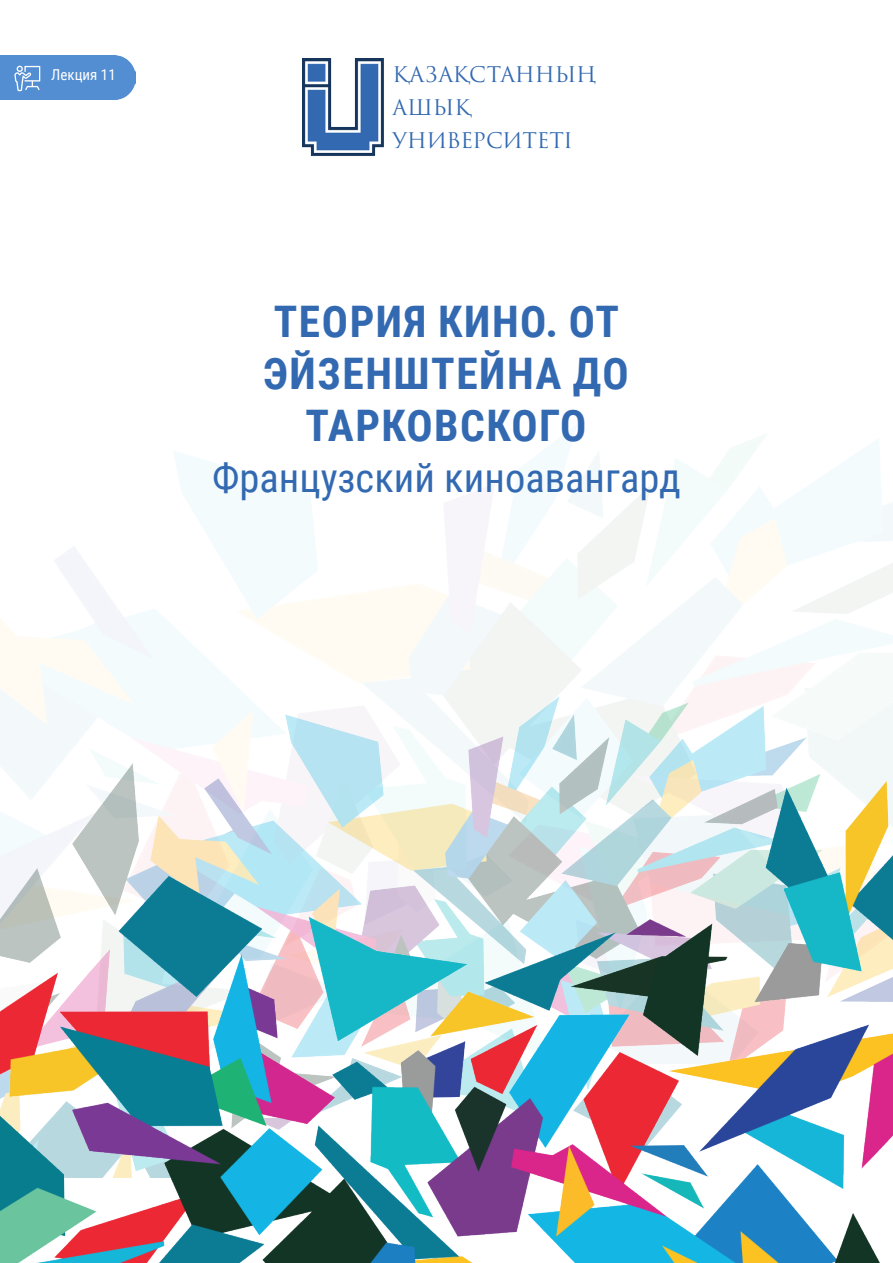
<style>
.page{position:relative;width:893px;height:1263px;background:#fff}
.page>*{position:absolute;margin:0;border:0;box-sizing:border-box;transform-origin:0 0}
.t1{font:700 43.5px/52.2px "Roboto Condensed";letter-spacing:.035em;color:#3269b1;text-align:center}
.t2{font:40.5px "Roboto Condensed";color:#3269b1}
.t3{font:21px "Trajan Pro 3";letter-spacing:-.01em;color:#3269b1}
.t4{font:15px "Roboto Condensed";color:#fff}
</style>
<div class="page">
<img style="left:0;top:425px;width:893px;height:638px">
<img style="left:302px;top:58px;width:82px;height:98px">
<img style="left:0;top:696px;width:892px;height:33px">
<img style="left:0;top:729px;width:892px;height:534px">
<div style="left:0;top:55px;width:136px;height:45px;background:#538dd2"></div>
<svg style="left:14px;top:66px;width:26px;height:25px"></svg>
<p class="t4" style="left:51px;top:64px;width:66px">Лекция 11</p>
<p class="t3" style="left:393px;top:60px;width:205px">ҚАЗАҚСТАННЫҢ</p>
<p class="t3" style="left:393px;top:93px;width:80px">АШЫҚ</p>
<p class="t3" style="left:393px;top:126px;width:182px">УНИВЕРСИТЕТІ</p>
<p class="t1" style="left:263px;top:294px;width:367px">ТЕОРИЯ КИНО. ОТ<br>ЭЙЗЕНШТЕЙНА ДО<br>ТАРКОВСКОГО</p>
<p class="t2" style="left:212px;top:449px;width:470px">Французский киноавангард</p>
</div>
